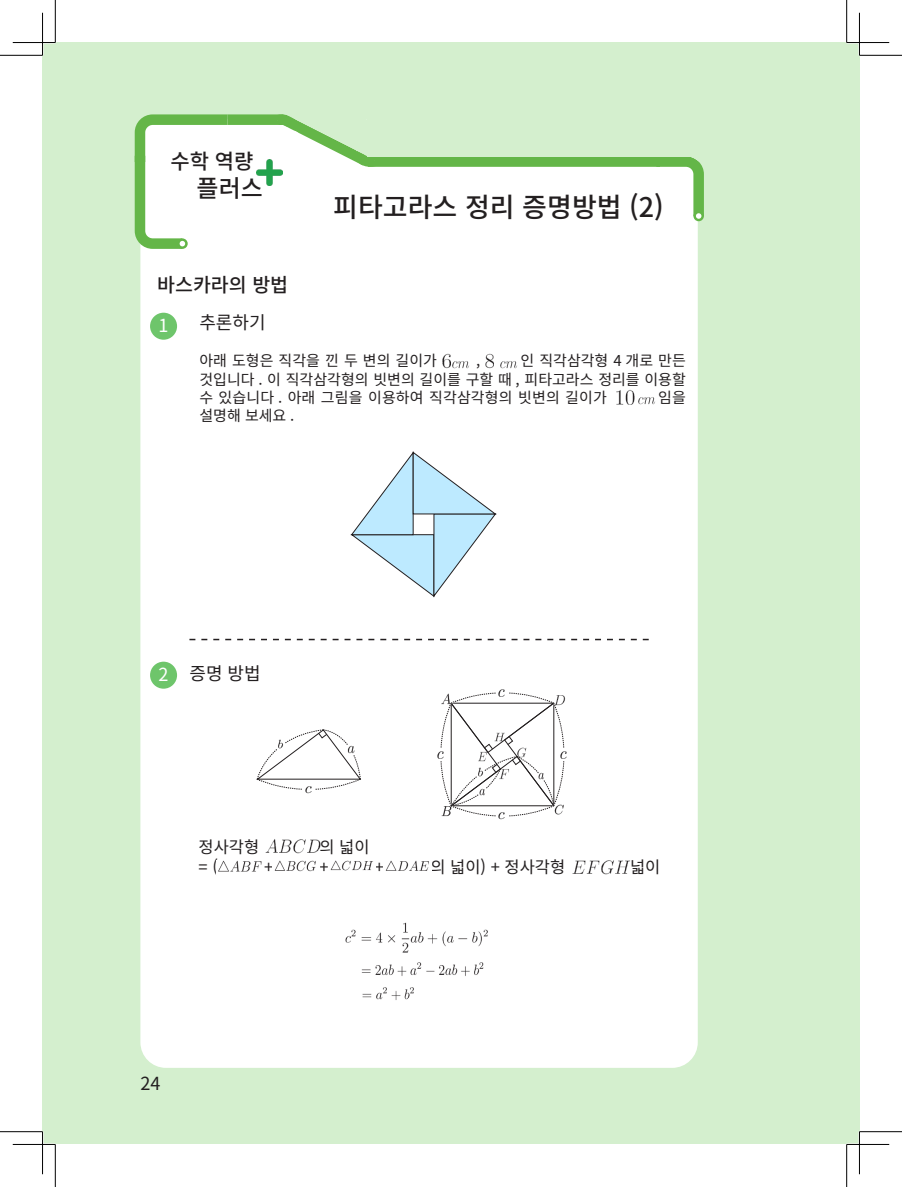
<style>
.page{position:relative;width:902px;height:1187px;background:#fff}
.page>*{position:absolute;margin:0;border:0;box-sizing:border-box;transform-origin:0 0}
.t1{font:500 27px "Noto Sans KR";color:#231f20}
.t2{font:500 24px "Noto Sans KR";color:#231f20}
.t3{font:500 21px "Noto Sans KR";color:#231f20}
.t4{font:500 19.5px "Noto Sans KR";color:#231f20}
.t5{font:18px "Noto Sans KR";color:#231f20}
.t6{font:18px "Noto Sans KR";color:#fff}
.t7{font:16.5px "Noto Sans KR";color:#231f20}
.t8{font:15px/18.3px "Noto Sans KR";color:#231f20;text-align:justify}
</style>
<div class="page">
<div style="left:43px;top:43px;width:803px;height:1101px;background:#d4efce"></div>
<div style="left:140px;top:119px;width:557px;height:948px;background:#fff;border-radius:26px"></div>
<div style="left:368px;top:156px;width:292px;height:11px;background:#64b648"></div>
<div style="left:227px;top:114px;width:56px;height:11px;background:#64b648"></div>
<svg style="left:134px;top:114px;width:104px;height:140px"></svg>
<div style="left:367px;top:100px;width:349px;height:56px;background:#d4efce"></div>
<svg style="left:266px;top:114px;width:119px;height:53px"></svg>
<img style="left:256px;top:159px;width:27px;height:27px">
<img style="left:442px;top:353px;width:8px;height:15px">
<img style="left:452px;top:361px;width:17px;height:7px">
<img style="left:485px;top:353px;width:8px;height:15px">
<img style="left:500px;top:361px;width:17px;height:7px">
<img style="left:616px;top:390px;width:19px;height:14px">
<img style="left:638px;top:397px;width:17px;height:7px">
<svg style="left:350px;top:451px;width:146px;height:146px"></svg>
<svg style="left:189px;top:638px;width:459px;height:2px"></svg>
<svg style="left:256px;top:729px;width:105px;height:64px"></svg>
<svg style="left:437px;top:689px;width:130px;height:130px"></svg>
<svg style="left:645px;top:156px;width:59px;height:71px"></svg>
<img style="left:265px;top:839px;width:56px;height:14px">
<div style="left:150px;top:313px;width:27px;height:27px;background:#6ec56b;border-radius:50%"></div>
<div style="left:150px;top:661px;width:27px;height:27px;background:#6ec56b;border-radius:50%"></div>
<img style="left:572px;top:860px;width:58px;height:14px">
<img style="left:218px;top:860px;width:44px;height:12px">
<img style="left:330px;top:860px;width:43px;height:11px">
<img style="left:385px;top:860px;width:44px;height:11px">
<img style="left:274px;top:860px;width:42px;height:12px">
<img style="left:345px;top:922px;width:143px;height:31px">
<img style="left:361px;top:962px;width:123px;height:14px">
<img style="left:362px;top:987px;width:52px;height:13px">
<div style="left:846px;top:43px;width:13px;height:1101px;background:#d4efce"></div>
<hr style="left:13px;top:41px;width:42px;height:3px;background:#fff">
<hr style="left:846px;top:41px;width:43px;height:3px;background:#fff">
<hr style="left:13px;top:1143px;width:42px;height:2px;background:#fff">
<hr style="left:846px;top:1143px;width:43px;height:2px;background:#fff">
<hr style="left:41px;top:13px;width:3px;height:42px;background:#fff">
<hr style="left:41px;top:1131px;width:3px;height:43px;background:#fff">
<hr style="left:858px;top:13px;width:2px;height:42px;background:#fff">
<hr style="left:858px;top:1131px;width:2px;height:43px;background:#fff">
<hr style="left:0;top:55px;width:43px;height:1px;background:#000">
<hr style="left:859px;top:55px;width:42px;height:1px;background:#000">
<hr style="left:0;top:1131px;width:43px;height:1px;background:#000">
<hr style="left:859px;top:1131px;width:42px;height:1px;background:#000">
<hr style="left:55px;top:0;width:1px;height:43px;background:#000">
<hr style="left:55px;top:1144px;width:1px;height:42px;background:#000">
<hr style="left:846px;top:0;width:1px;height:43px;background:#000">
<hr style="left:846px;top:1144px;width:1px;height:42px;background:#000">
<hr style="left:13px;top:42px;width:42px;height:1px;background:#000">
<hr style="left:846px;top:42px;width:43px;height:1px;background:#000">
<hr style="left:13px;top:1144px;width:42px;height:1px;background:#000">
<hr style="left:846px;top:1144px;width:43px;height:1px;background:#000">
<hr style="left:42px;top:13px;width:1px;height:42px;background:#000">
<hr style="left:42px;top:1131px;width:1px;height:43px;background:#000">
<hr style="left:859px;top:13px;width:1px;height:42px;background:#000">
<hr style="left:859px;top:1131px;width:1px;height:43px;background:#000">
<p class="t3" style="left:170px;top:150px;width:85px">수학 역량</p>
<p class="t2" style="left:196px;top:175px;width:68px">플러스</p>
<p class="t4" style="left:157px;top:273px;width:133px">바스카라의 방법</p>
<p class="t6" style="left:158px;top:315px;width:11px">1</p>
<p class="t5" style="left:199px;top:312px;width:68px">추론하기</p>
<p class="t1" style="left:333px;top:192px;width:332px">피타고라스 정리 증명방법 (2)</p>
<p class="t8" style="left:199px;top:351px;width:488px;text-indent:321px">인 직각삼각형 4 개로 만든 것입니다 . 이 직각삼각형의 빗변의 길이를 구할 때 , 피타고라스 정리를 이용할 수 있습니다 . 아래 그림을 이용하여 직각삼각형의 빗변의 길이가</p>
<p class="t8" style="left:199px;top:351px;width:239px">아래 도형은 직각을 낀 두 변의 길이가</p>
<p class="t8" style="left:476px;top:351px;width:6px">,</p>
<p class="t8" style="left:658px;top:388px;width:29px">임을</p>
<p class="t8" style="left:199px;top:406px;width:96px">설명해 보세요 .</p>
<p class="t6" style="left:158px;top:664px;width:11px">2</p>
<p class="t5" style="left:189px;top:663px;width:73px">증명 방법</p>
<p class="t7" style="left:198px;top:837px;width:62px">정사각형</p>
<p class="t7" style="left:319px;top:837px;width:52px">의 넓이</p>
<p class="t7" style="left:198px;top:857px;width:21px">= (</p>
<p class="t7" style="left:264px;top:857px;width:11px">+</p>
<p class="t7" style="left:319px;top:857px;width:11px">+</p>
<p class="t7" style="left:375px;top:857px;width:11px">+</p>
<p class="t7" style="left:430px;top:857px;width:136px">의 넓이) + 정사각형</p>
<p class="t7" style="left:630px;top:857px;width:32px">넓이</p>
<p class="t5" style="left:140px;top:1073px;width:21px">24</p>
</div>
